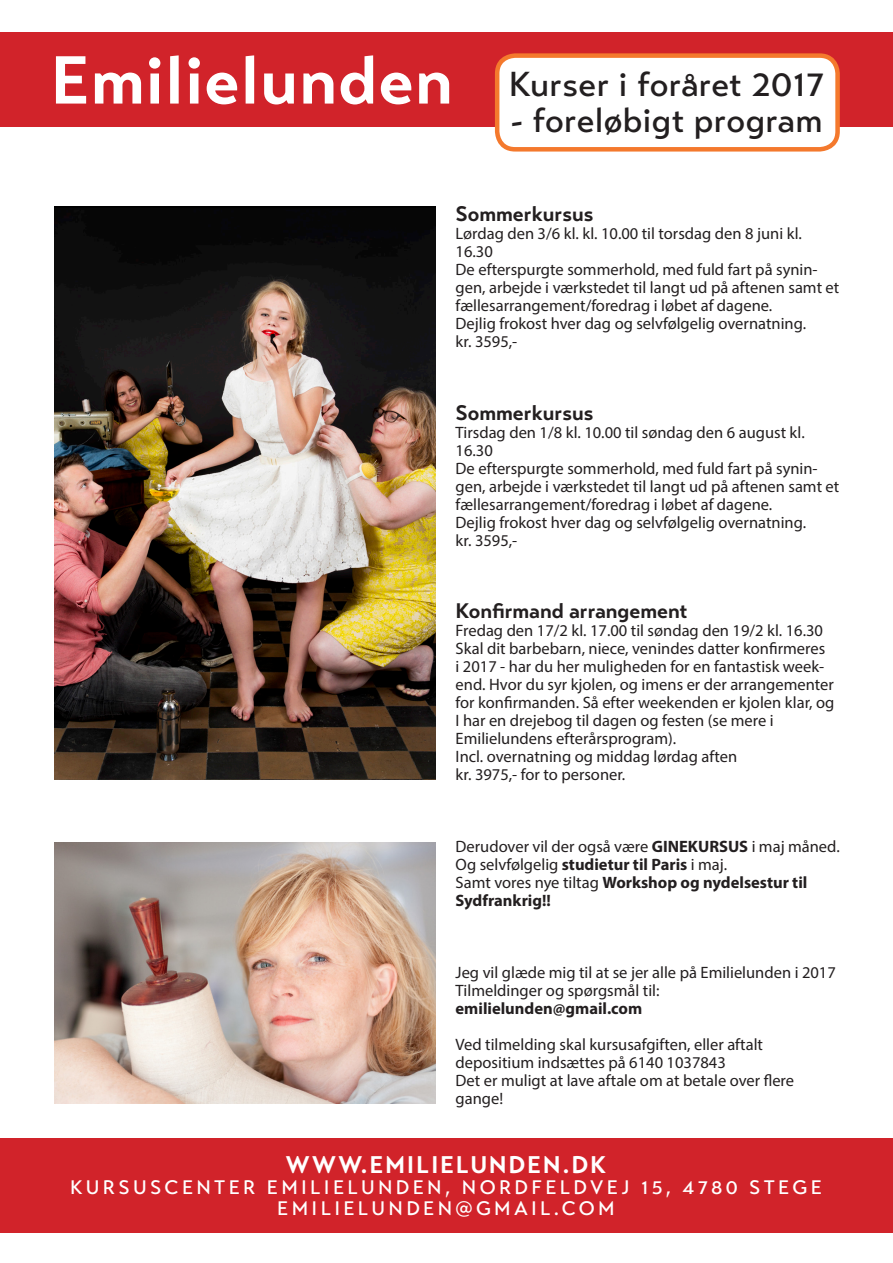
<style>
.page{position:relative;width:893px;height:1263px;background:#fff}
.page>*{position:absolute;margin:0;border:0;box-sizing:border-box;transform-origin:0 0}
.t1{font:700 67.35px "Transat Text";letter-spacing:.02em;color:#fff}
.t2{font:500 34.5px "Transat Text";letter-spacing:.01em;color:#231f20}
.t3{font:700 24px "Transat Text";letter-spacing:.07em;color:#fff}
.t4{font:700 21px "Transat Text";color:#231f20}
.t5{font:500 19.5px "Transat Text";letter-spacing:.17em;color:#fff}
.t6{font:16.5px/18px "Myriad Pro";color:#231f20}
.t7{font:700 16.5px/18px "Myriad Pro";color:#231f20}
.s1{font-weight:700}
.s2{font-weight:400}
</style>
<div class="page">
<div style="left:0;top:1138px;width:893px;height:94px;background:#d1232a"></div>
<div style="left:0;top:33px;width:893px;height:94px;background:#d1232a"></div>
<div style="left:497px;top:56px;width:341px;height:93px;background:#fff;border-radius:18px"></div>
<div style="left:495px;top:53px;width:345px;height:99px;border:4px solid #f4792d;border-radius:18px"></div>
<img style="left:54px;top:842px;width:382px;height:261px">
<img style="left:54px;top:206px;width:382px;height:573px">
<p class="t1" style="left:51px;top:39px;width:404px">Emilielunden</p>
<p class="t2" style="left:509px;top:64px;width:317px">Kurser i foråret 2017</p>
<p class="t2" style="left:511px;top:100px;width:313px">- foreløbigt program</p>
<p class="t4" style="left:456px;top:201px;width:139px">Sommerkursus</p>
<p class="t6" style="left:456px;top:225px;width:348px">Lørdag den 3/6 kl. kl. 10.00 til torsdag den 8 juni kl.<br>16.30</p>
<p class="t6" style="left:456px;top:261px;width:385px">De efterspurgte sommerhold, med fuld fart på synin&shy;gen, arbejde i værkstedet til langt ud på aftenen samt et fællesarrangement/foredrag i løbet af dagene.</p>
<p class="t6" style="left:456px;top:315px;width:352px">Dejlig frokost hver dag og selvfølgelig overnatning.</p>
<p class="t6" style="left:456px;top:333px;width:63px">kr. 3595,-</p>
<p class="t4" style="left:456px;top:399px;width:139px">Sommerkursus</p>
<p class="t6" style="left:456px;top:423px;width:351px">Tirsdag den 1/8 kl. 10.00 til søndag den 6 august kl.<br>16.30</p>
<p class="t6" style="left:456px;top:459px;width:385px">De efterspurgte sommerhold, med fuld fart på synin&shy;gen, arbejde i værkstedet til langt ud på aftenen samt et fællesarrangement/foredrag i løbet af dagene.</p>
<p class="t6" style="left:456px;top:513px;width:352px">Dejlig frokost hver dag og selvfølgelig overnatning.</p>
<p class="t6" style="left:456px;top:531px;width:63px">kr. 3595,-</p>
<p class="t4" style="left:456px;top:597px;width:234px">Konfirmand arrangement</p>
<p class="t6" style="left:456px;top:621px;width:369px">Fredag den 17/2 kl. 17.00 til søndag den 19/2 kl. 16.30</p>
<p class="t6" style="left:456px;top:639px;width:380px">Skal dit barbebarn, niece, venindes datter konfirmeres<br>i 2017 - har du her muligheden for en fantastisk week&shy;end. Hvor du syr kjolen, og imens er der arrangementer for konfirmanden. Så efter weekenden er kjolen klar, og I har en drejebog til dagen og festen (se mere i</p>
<p class="t6" style="left:456px;top:729px;width:222px">Emilielundens efterårsprogram).</p>
<p class="t6" style="left:456px;top:747px;width:283px">Incl. overnatning og middag lørdag aften</p>
<p class="t6" style="left:456px;top:765px;width:171px">kr. 3975,- for to personer.</p>
<p class="t6" style="left:456px;top:837px;width:386px">Derudover vil der også være <span class="s1">GINEKURSUS</span> i maj måned.</p>
<p class="t6" style="left:456px;top:855px;width:273px">Og selvfølgelig <span class="s1">studietur til Paris</span> i maj.</p>
<p class="t7" style="left:456px;top:872px;width:353px"><span class="s2">Samt vores nye tiltag</span> Workshop og nydelsestur til<br>Sydfrankrig!!</p>
<p class="t6" style="left:456px;top:963px;width:382px">Jeg vil glæde mig til at se jer alle på Emilielunden i 2017</p>
<p class="t6" style="left:456px;top:981px;width:205px">Tilmeldinger og spørgsmål til:</p>
<p class="t7" style="left:456px;top:998px;width:188px">emilielunden@gmail.com</p>
<p class="t6" style="left:456px;top:1035px;width:309px">Ved tilmelding skal kursusafgiften, eller aftalt</p>
<p class="t6" style="left:456px;top:1053px;width:272px">depositium indsættes på 6140 1037843</p>
<p class="t6" style="left:456px;top:1071px;width:340px">Det er muligt at lave aftale om at betale over flere gange!</p>
<p class="t3" style="left:286px;top:1150px;width:321px">WWW.EMILIELUNDEN.DK</p>
<p class="t5" style="left:70px;top:1175px;width:753px">KURSUSCENTER EMILIELUNDEN, NORDFELDVEJ 15, 4780 STEGE</p>
<p class="t5" style="left:277px;top:1196px;width:339px">EMILIELUNDEN@GMAIL.COM</p>
</div>
